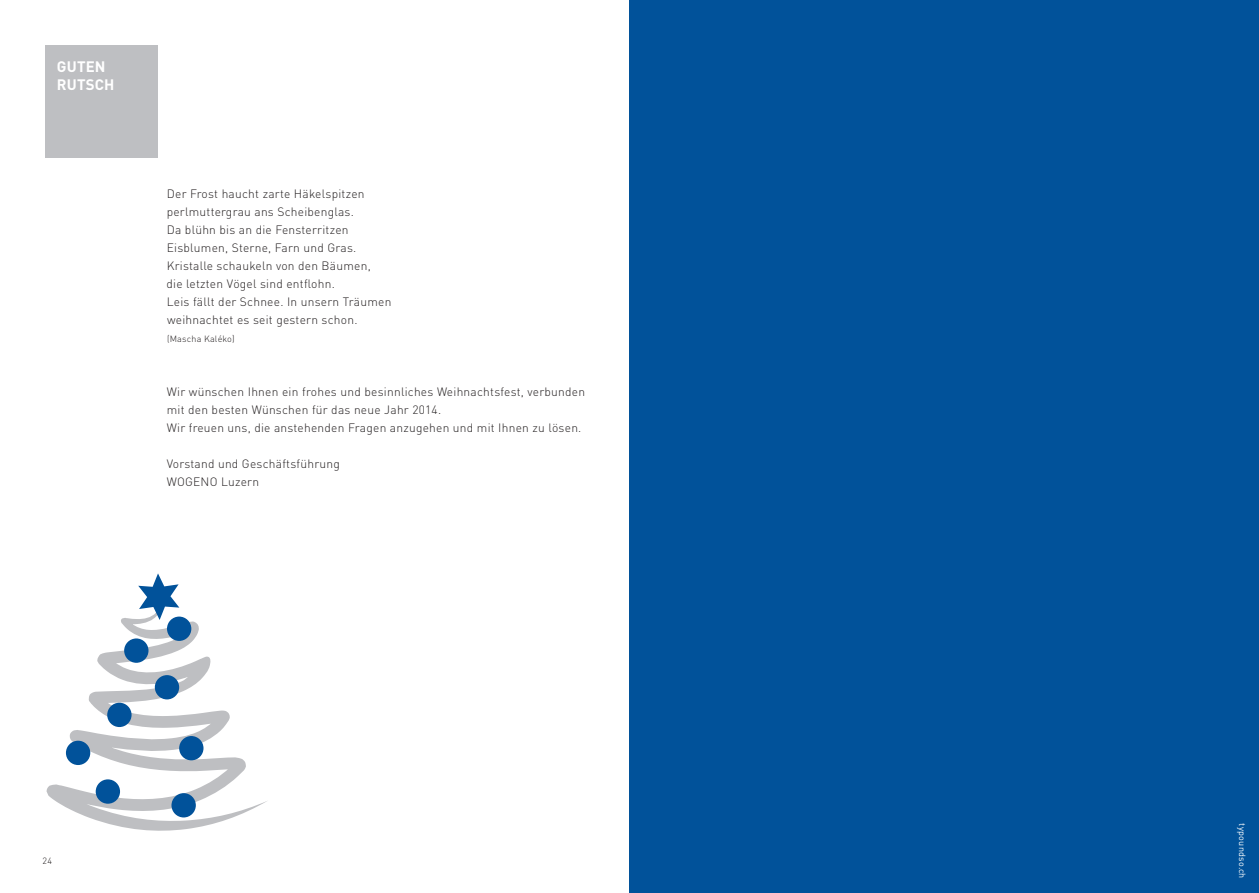
<style>
.page{position:relative;width:1259px;height:893px;background:#fff}
.page>*{position:absolute;margin:0;border:0;box-sizing:border-box;transform-origin:0 0}
.t1{font:700 15px/18px "DIN";letter-spacing:.01em;color:#fff}
.t2{font:300 12px/18px "DIN";letter-spacing:.02em;color:#231f20}
.t3{font:300 9px "DIN";letter-spacing:.02em;color:#231f20}
.t4{font:9px "DIN Regular Alternate";color:#fff}
</style>
<div class="page">
<div style="left:45px;top:45px;width:112px;height:112px;background:#bebfc2"></div>
<svg style="left:46px;top:607px;width:221px;height:224px"></svg>
<div style="left:107px;top:703px;width:25px;height:24px;background:#01529a;border-radius:50%"></div>
<div style="left:171px;top:793px;width:25px;height:24px;background:#01529a;border-radius:50%"></div>
<div style="left:66px;top:741px;width:24px;height:24px;background:#01529a;border-radius:50%"></div>
<div style="left:179px;top:736px;width:24px;height:24px;background:#01529a;border-radius:50%"></div>
<div style="left:155px;top:675px;width:24px;height:24px;background:#01529a;border-radius:50%"></div>
<div style="left:167px;top:617px;width:24px;height:24px;background:#01529a;border-radius:50%"></div>
<div style="left:124px;top:638px;width:24px;height:25px;background:#01529a;border-radius:50%"></div>
<div style="left:96px;top:779px;width:24px;height:25px;background:#01529a;border-radius:50%"></div>
<svg style="left:138px;top:573px;width:41px;height:47px"></svg>
<div style="left:629px;top:0;width:630px;height:893px;background:#01529a"></div>
<p class="t1" style="left:57px;top:57px;width:59px">GUTEN<br>RUTSCH</p>
<p class="t2" style="left:166px;top:185px;width:226px">Der Frost haucht zarte Häkelspitzen perlmuttergrau ans Scheibenglas.<br>Da blühn bis an die Fensterritzen Eisblumen, Sterne, Farn und Gras.<br>Kristalle schaukeln von den Bäumen,<br>die letzten Vögel sind entflohn.<br>Leis fällt der Schnee. In unsern Träumen weihnachtet es seit gestern schon.</p>
<p class="t3" style="left:167px;top:333px;width:69px">(Mascha Kaléko)</p>
<p class="t2" style="left:167px;top:383px;width:420px">Wir wünschen Ihnen ein frohes und besinnliches Weihnachtsfest, verbunden mit den besten Wünschen für das neue Jahr 2014.<br>Wir freuen uns, die anstehenden Fragen anzugehen und mit Ihnen zu lösen.</p>
<p class="t2" style="left:167px;top:455px;width:175px">Vorstand und Geschäftsführung<br>WOGENO Luzern</p>
<p class="t3" style="left:43px;top:855px;width:11px">24</p>
<p class="t4" style="left:1248px;top:823px;width:57px;rotate:90deg">typoundso.ch</p>
</div>
